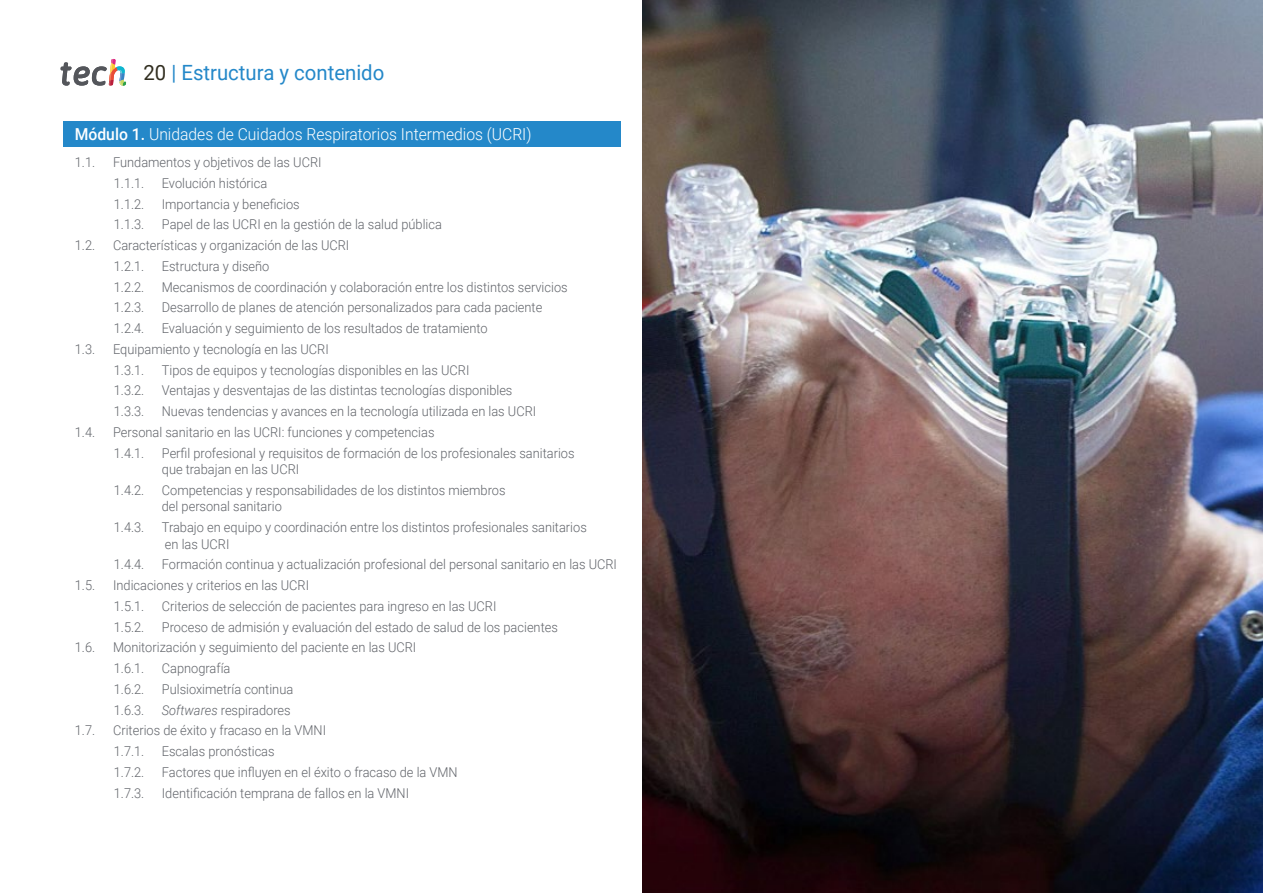
<style>
.page{position:relative;width:1263px;height:893px;background:#fff}
.page>*{position:absolute;margin:0;border:0;box-sizing:border-box;transform-origin:0 0}
.t1{font:21px "Roboto";color:#2488c9}
.t2{font:300 16.5px "Roboto";color:#fff;scale:.95 1}
.t3{font:300 13.5px/20.7px "Roboto";color:#61646a;scale:.95 1}
.s1{color:#312e20}
.s2{font-weight:500}
.s3{font-style:italic}
</style>
<div class="page">
<img style="left:642px;top:0;width:621px;height:893px">
<div style="left:64px;top:121px;width:557px;height:25px;background:#2488c9"></div>
<svg style="left:61px;top:59px;width:65px;height:27px"></svg>
<h1 class="t1" style="left:144px;top:57px;width:242px"><span class="s1">20</span> | Estructura y contenido</h1>
<p class="t2" style="left:75px;top:123px;width:482px"><span class="s2">Módulo 1.</span> Unidades de Cuidados Respiratorios Intermedios (UCRI)</p>
<p class="t3" style="left:75px;top:151px;width:23px">1.1.</p>
<p class="t3" style="left:113px;top:151px;width:221px">Fundamentos y objetivos de las UCRI<br>1.1.1.</p>
<p class="t3" style="left:162px;top:172px;width:112px">Evolución histórica</p>
<p class="t3" style="left:114px;top:193px;width:34px">1.1.2.</p>
<p class="t3" style="left:162px;top:193px;width:147px">Importancia y beneficios</p>
<p class="t3" style="left:114px;top:214px;width:34px">1.1.3.</p>
<p class="t3" style="left:162px;top:214px;width:296px">Papel de las UCRI en la gestión de la salud pública</p>
<p class="t3" style="left:75px;top:234px;width:23px">1.2.</p>
<p class="t3" style="left:113px;top:234px;width:250px">Características y organización de las UCRI<br>1.2.1.</p>
<p class="t3" style="left:162px;top:255px;width:115px">Estructura y diseño</p>
<p class="t3" style="left:114px;top:276px;width:34px">1.2.2.</p>
<p class="t3" style="left:162px;top:276px;width:429px">Mecanismos de coordinación y colaboración entre los distintos servicios</p>
<p class="t3" style="left:114px;top:297px;width:34px">1.2.3.</p>
<p class="t3" style="left:162px;top:297px;width:402px">Desarrollo de planes de atención personalizados para cada paciente</p>
<p class="t3" style="left:114px;top:317px;width:34px">1.2.4.</p>
<p class="t3" style="left:162px;top:317px;width:345px">Evaluación y seguimiento de los resultados de tratamiento</p>
<p class="t3" style="left:75px;top:338px;width:23px">1.3.</p>
<p class="t3" style="left:113px;top:338px;width:229px">Equipamiento y tecnología en las UCRI<br>1.3.1.</p>
<p class="t3" style="left:162px;top:359px;width:325px">Tipos de equipos y tecnologías disponibles en las UCRI</p>
<p class="t3" style="left:114px;top:380px;width:34px">1.3.2.</p>
<p class="t3" style="left:162px;top:380px;width:371px">Ventajas y desventajas de las distintas tecnologías disponibles</p>
<p class="t3" style="left:114px;top:400px;width:34px">1.3.3.</p>
<p class="t3" style="left:162px;top:400px;width:396px">Nuevas tendencias y avances en la tecnología utilizada en las UCRI</p>
<p class="t3" style="left:75px;top:421px;width:23px">1.4.</p>
<p class="t3" style="left:113px;top:421px;width:340px">Personal sanitario en las UCRI: funciones y competencias<br>1.4.1.</p>
<p class="t3" style="left:162px;top:444px;width:436px;line-height:16.5px">Perfil profesional y requisitos de formación de los profesionales sanitarios que trabajan en las UCRI</p>
<p class="t3" style="left:114px;top:479px;width:34px">1.4.2.</p>
<p class="t3" style="left:162px;top:481px;width:363px;line-height:16.5px">Competencias y responsabilidades de los distintos miembros del personal sanitario</p>
<p class="t3" style="left:114px;top:516px;width:34px">1.4.3.</p>
<p class="t3" style="left:162px;top:519px;width:449px;line-height:16.5px">Trabajo en equipo y coordinación entre los distintos profesionales sanitarios en las UCRI</p>
<p class="t3" style="left:114px;top:554px;width:34px">1.4.4.</p>
<p class="t3" style="left:162px;top:554px;width:481px">Formación continua y actualización profesional del personal sanitario en las UCRI</p>
<p class="t3" style="left:75px;top:574px;width:23px">1.5.</p>
<p class="t3" style="left:113px;top:574px;width:208px">Indicaciones y criterios en las UCRI<br>1.5.1.</p>
<p class="t3" style="left:162px;top:595px;width:354px">Criterios de selección de pacientes para ingreso en las UCRI</p>
<p class="t3" style="left:114px;top:616px;width:34px">1.5.2.</p>
<p class="t3" style="left:162px;top:616px;width:418px">Proceso de admisión y evaluación del estado de salud de los pacientes</p>
<p class="t3" style="left:75px;top:637px;width:23px">1.6.</p>
<p class="t3" style="left:113px;top:637px;width:321px">Monitorización y seguimiento del paciente en las UCRI<br>1.6.1.</p>
<p class="t3" style="left:162px;top:657px;width:74px">Capnografía</p>
<p class="t3" style="left:114px;top:678px;width:34px">1.6.2.</p>
<p class="t3" style="left:162px;top:678px;width:140px">Pulsioximetría continua</p>
<p class="t3" style="left:114px;top:699px;width:34px">1.6.3.</p>
<p class="t3" style="left:162px;top:699px;width:137px"><span class="s3">Softwares</span> respiradores</p>
<p class="t3" style="left:75px;top:720px;width:23px">1.7.</p>
<p class="t3" style="left:113px;top:720px;width:226px">Criterios de éxito y fracaso en la VMNI<br>1.7.1.</p>
<p class="t3" style="left:162px;top:740px;width:120px">Escalas pronósticas</p>
<p class="t3" style="left:114px;top:761px;width:34px">1.7.2.</p>
<p class="t3" style="left:162px;top:761px;width:313px">Factores que influyen en el éxito o fracaso de la VMN</p>
<p class="t3" style="left:114px;top:782px;width:34px">1.7.3.</p>
<p class="t3" style="left:162px;top:782px;width:262px">Identificación temprana de fallos en la VMNI</p>
</div>
